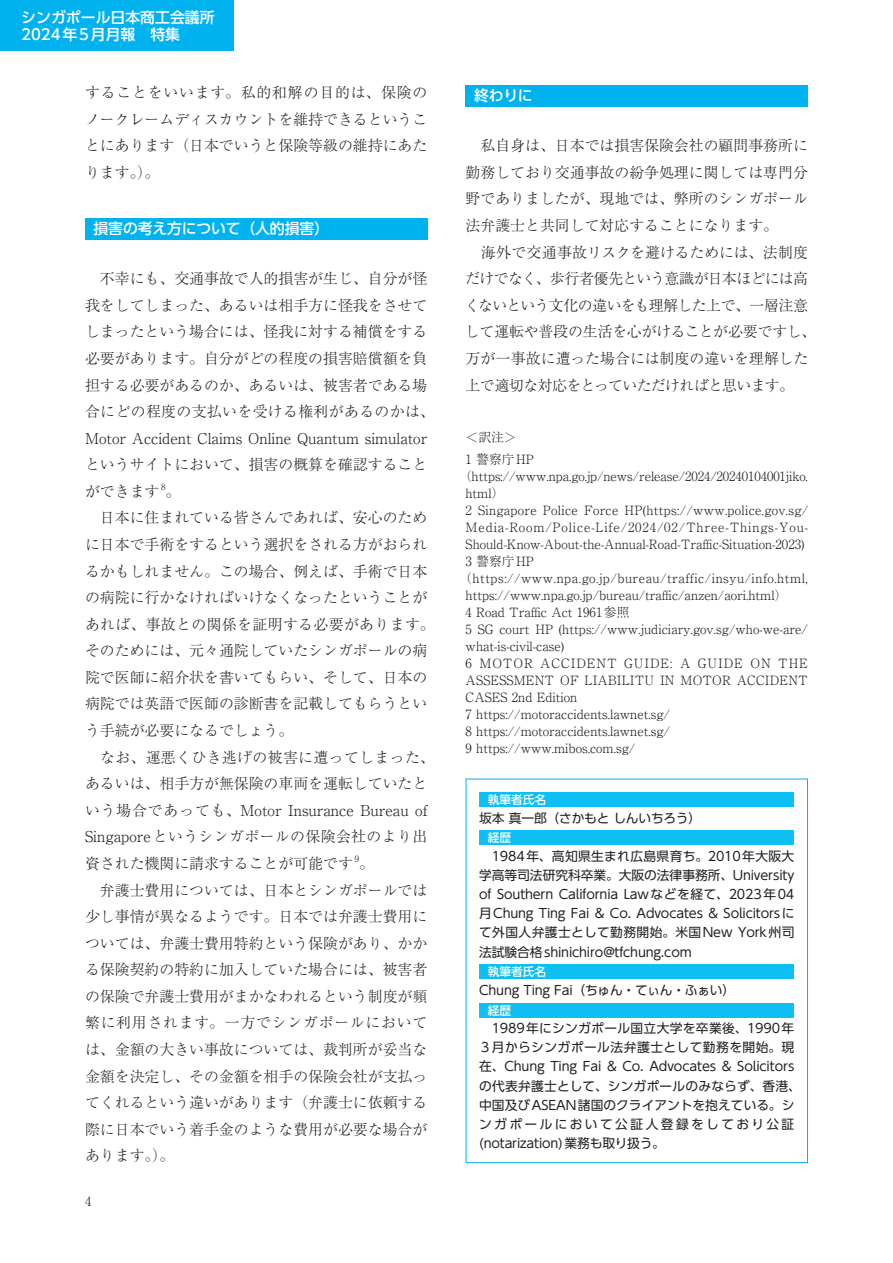
<style>
.page{position:relative;width:893px;height:1263px;background:#fff}
.page>*{position:absolute;margin:0;border:0;box-sizing:border-box;transform-origin:0 0}
.t1{font:300 14.85px/26.5px "Ryumin Pr 6";color:#231f20}
.t2{font:500 14.85px/17px "UD Shin Go Pr 6";color:#fff}
.t3{font:300 12.75px/22.4px "Ryumin Pr 6";color:#231f20}
.t4{font:12.75px/19.2px "UD Shin Go Pr 6";color:#231f20;text-align:justify}
.t5{font:300 12.75px "Ryumin Pr 6";letter-spacing:.07em;color:#231f20}
.t6{font:300 12.75px "Ryumin Pr 6";letter-spacing:.04em;color:#231f20}
.t7{font:300 12.75px "Ryumin Pr 6";letter-spacing:.02em;color:#231f20}
.t8{font:500 11.7px "UD Shin Go Pr 6";color:#fff}
.t9{font:300 8.7px "Ryumin Pr 6";color:#231f20}
</style>
<div class="page">
<div style="left:85px;top:218px;width:342px;height:21px;background:#00b3ef"></div>
<div style="left:466px;top:85px;width:342px;height:21px;background:#00b3ef"></div>
<div style="left:479px;top:792px;width:315px;height:15px;background:#0dbff2"></div>
<div style="left:479px;top:830px;width:315px;height:15px;background:#0dbff2"></div>
<div style="left:479px;top:964px;width:315px;height:15px;background:#0dbff2"></div>
<div style="left:479px;top:1003px;width:315px;height:14px;background:#0dbff2"></div>
<div style="left:466px;top:779px;width:342px;height:384px;border:1px solid #00b3ef"></div>
<div style="left:0;top:0;width:234px;height:51px;background:#00b3ef"></div>
<p class="t2" style="left:21px;top:8px;width:195px">シンガポール日本商工会議所<br>2024年5月月報　特集</p>
<p class="t1" style="left:85px;top:78px;width:344px;text-align:justify">することをいいます。私的和解の目的は、保険のノークレームディスカウントを維持できるということにあります（日本でいうと保険等級の維持にあたります。）。</p>
<p class="t2" style="left:94px;top:220px;width:237px">損害の考え方について（人的損害）</p>
<p class="t1" style="left:85px;top:264px;width:351px">　不幸にも、交通事故で人的損害が生じ、自分が怪我をしてしまった、あるいは相手方に怪我をさせてしまったという場合には、怪我に対する補償をする必要があります。自分がどの程度の損害賠償額を負担する必要があるのか、あるいは、被害者である場合にどの程度の支払いを受ける権利があるのかは、<br>Motor Accident Claims Online Quantum simulatorというサイトにおいて、損害の概算を確認することができます。</p>
<p class="t9" style="left:161px;top:479px;width:6px">8</p>
<p class="t1" style="left:85px;top:504px;width:351px">　日本に住まれている皆さんであれば、安心のために日本で手術をするという選択をされる方がおられるかもしれません。この場合、例えば、手術で日本の病院に行かなければいけなくなったということがあれば、事故との関係を証明する必要があります。そのためには、元々通院していたシンガポールの病院で医師に紹介状を書いてもらい、そして、日本の病院では英語で医師の診断書を記載してもらうという手続が必要になるでしょう。<br>　なお、運悪くひき逃げの被害に遭ってしまった、あるいは、相手方が無保険の車両を運転していたという場合であっても、Motor Insurance Bureau of<br>Singaporeというシンガポールの保険会社のより出資された機関に請求することが可能です。</p>
<p class="t9" style="left:355px;top:851px;width:6px">9</p>
<p class="t1" style="left:85px;top:876px;width:344px;text-align:justify">　弁護士費用については、日本とシンガポールでは少し事情が異なるようです。日本では弁護士費用については、弁護士費用特約という保険があり、かかる保険契約の特約に加入していた場合には、被害者の保険で弁護士費用がまかなわれるという制度が頻繁に利用されます。一方でシンガポールにおいては、金額の大きい事故については、裁判所が妥当な金額を決定し、その金額を相手の保険会社が支払ってくれるという違いがあります（弁護士に依頼する際に日本でいう着手金のような費用が必要な場合があります。）。</p>
<p class="t3" style="left:85px;top:1189px;width:8px">4</p>
<p class="t2" style="left:474px;top:87px;width:60px">終わりに</p>
<p class="t1" style="left:465px;top:132px;width:353px">　私自身は、日本では損害保険会社の顧問事務所に勤務しており交通事故の紛争処理に関しては専門分野でありましたが、現地では、弊所のシンガポール法弁護士と共同して対応することになります。<br>　海外で交通事故リスクを避けるためには、法制度だけでなく、歩行者優先という意識が日本ほどには高くないという文化の違いをも理解した上で、一層注意して運転や普段の生活を心がけることが必要ですし、万が一事故に遭った場合には制度の違いを理解した上で適切な対応をとっていただければと思います。</p>
<p class="t3" style="left:466px;top:425px;width:70px">＜訳注＞<br>1 警察庁HP</p>
<p class="t3" style="left:459px;top:464px;width:350px">（https://www.npa.go.jp/news/release/2024/20240104001jiko.</p>
<p class="t3" style="left:466px;top:481px;width:40px">html）</p>
<p class="t7" style="left:466px;top:500px;width:344px">2 Singapore Police Force HP(https://www.police.gov.sg/</p>
<p class="t5" style="left:466px;top:517px;width:344px">Media-Room/Police-Life/2024/02/Three-Things-You-</p>
<p class="t3" style="left:466px;top:532px;width:340px">Should-Know-About-the-Annual-Road-Traffic-Situation-2023)</p>
<p class="t3" style="left:466px;top:549px;width:70px">3 警察庁HP</p>
<p class="t6" style="left:459px;top:568px;width:350px">（https://www.npa.go.jp/bureau/traffic/insyu/info.html,</p>
<p class="t3" style="left:466px;top:583px;width:323px">https://www.npa.go.jp/bureau/traffic/anzen/aori.html）</p>
<p class="t3" style="left:466px;top:600px;width:165px">4 Road Traffic Act 1961参照</p>
<p class="t3" style="left:466px;top:617px;width:344px">5 SG court HP (https://www.judiciary.gov.sg/who-we-are/</p>
<p class="t3" style="left:466px;top:634px;width:100px">what-is-civil-case)</p>
<p class="t5" style="left:466px;top:653px;width:344px">6 MOTOR ACCIDENT GUIDE: A GUIDE ON THE</p>
<p class="t3" style="left:466px;top:668px;width:344px">ASSESSMENT OF LIABILITU IN MOTOR ACCIDENT</p>
<p class="t3" style="left:466px;top:685px;width:113px">CASES 2nd Edition</p>
<p class="t3" style="left:466px;top:702px;width:206px">7 https://motoraccidents.lawnet.sg/</p>
<p class="t3" style="left:466px;top:719px;width:206px">8 https://motoraccidents.lawnet.sg/</p>
<p class="t3" style="left:466px;top:736px;width:171px">9 https://www.mibos.com.sg/</p>
<p class="t8" style="left:488px;top:790px;width:60px">執筆者氏名</p>
<p class="t4" style="left:479px;top:808px;width:224px">坂本 真一郎（さかもと しんいちろう）</p>
<p class="t8" style="left:488px;top:828px;width:25px">経歴</p>
<p class="t4" style="left:479px;top:846px;width:317px">　1984年、高知県生まれ広島県育ち。2010年大阪大学高等司法研究科卒業。大阪の法律事務所、University of Southern California Lawなどを経て、2023年04月Chung Ting Fai &amp; Co. Advocates &amp; Solicitorsにて外国人弁護士として勤務開始。米国New York州司法試験合格shinichiro@tfchung.com</p>
<p class="t8" style="left:488px;top:962px;width:60px">執筆者氏名</p>
<p class="t4" style="left:479px;top:980px;width:257px">Chung Ting Fai（ちゅん・てぃん・ふぁい）</p>
<p class="t8" style="left:488px;top:1001px;width:25px">経歴</p>
<p class="t4" style="left:479px;top:1018px;width:323px;text-align:left">　1989年にシンガポール国立大学を卒業後、1990年<br>３月からシンガポール法弁護士として勤務を開始。現在、Chung Ting Fai &amp; Co. Advocates &amp; Solicitorsの代表弁護士として、シンガポールのみならず、香港、中国及びASEAN諸国のクライアントを抱えている。シンガポールにおいて公証人登録をしており公証(notarization)業務も取り扱う。</p>
</div>
